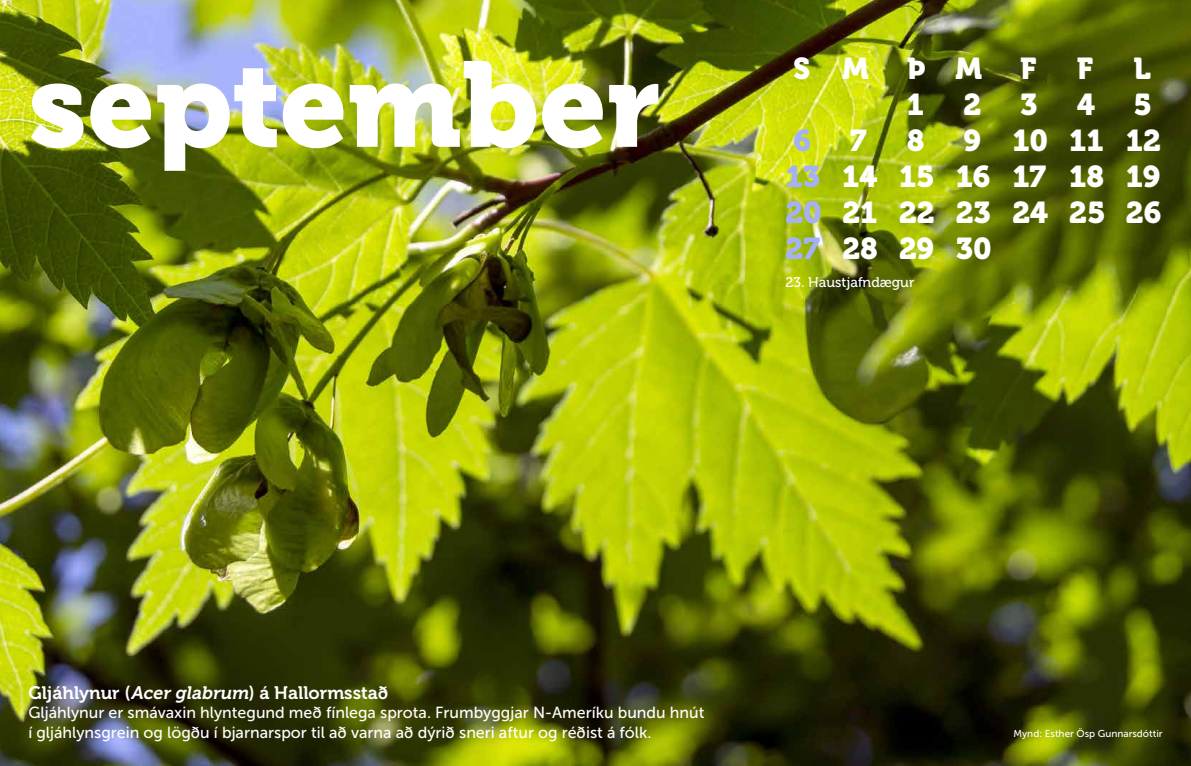
<style>
.page{position:relative;width:1191px;height:766px;background:#fff}
.page>*{position:absolute;margin:0;border:0;box-sizing:border-box;transform-origin:0 0}
.t1{font:120px "Museo 900";color:#fff}
.t2{font:30px/36px "Museo 900";letter-spacing:-.005em;color:#fff;text-align:justify}
.t3{font:30px "Museo 900";color:#a4b0f8}
.t4{font:18px "Museo 700";color:#fff}
.t5{font:16px/19.2px "Museo Sans 500";color:#fff}
.t6{font:14px "Museo 500";color:#fff}
.t7{font:10px "Museo Sans 500";color:#fff}
.s1{color:#a4b0f8}
.s2{font-style:italic}
</style>
<div class="page">
<img style="left:0;top:0;width:1191px;height:765px">
<h1 class="t1" style="left:28px;top:37px;width:634px">september</h1>
<h2 class="t2" style="left:793px;top:51px;width:77px">S M</h2>
<h2 class="t2" style="left:906px;top:51px;width:77px">Þ M</h2>
<h2 class="t2" style="left:1020px;top:51px;width:18px">F</h2>
<h2 class="t2" style="left:1076px;top:51px;width:18px">F</h2>
<h2 class="t2" style="left:1133px;top:51px;width:19px">L</h2>
<h2 class="t2" style="left:906px;top:87px;width:19px">1</h2>
<h2 class="t2" style="left:963px;top:87px;width:19px">2</h2>
<h2 class="t2" style="left:1020px;top:87px;width:19px">3</h2>
<h2 class="t2" style="left:1077px;top:87px;width:20px">4</h2>
<h2 class="t2" style="left:1133px;top:87px;width:20px">5</h2>
<h2 class="t3" style="left:793px;top:124px;width:19px">6</h2>
<h2 class="t2" style="left:850px;top:123px;width:18px">7</h2>
<h2 class="t2" style="left:906px;top:123px;width:19px">8</h2>
<h2 class="t2" style="left:785px;top:123px;width:377px;text-indent:178px">9 10 11 12<br><span class="s1">13</span> 14 15 16 17 18 19<br><span class="s1">20</span> 21 22 23 24 25 26<br><span class="s1">27</span> 28 29 30</h2>
<p class="t6" style="left:785px;top:275px;width:130px">23. Haustjafndægur</p>
<p class="t4" style="left:28px;top:682px;width:361px">Gljáhlynur (<span class="s2">Acer glabrum</span>) á Hallormsstað</p>
<p class="t5" style="left:28px;top:703px;width:677px">Gljáhlynur er smávaxin hlyntegund með fínlega sprota. Frumbyggjar N-Ameríku bundu hnút í gljáhlynsgrein og lögðu í bjarnarspor til að varna að dýrið sneri aftur og réðist á fólk.</p>
<p class="t7" style="left:1013px;top:727px;width:151px">Mynd: Esther Ösp Gunnarsdóttir</p>
</div>
